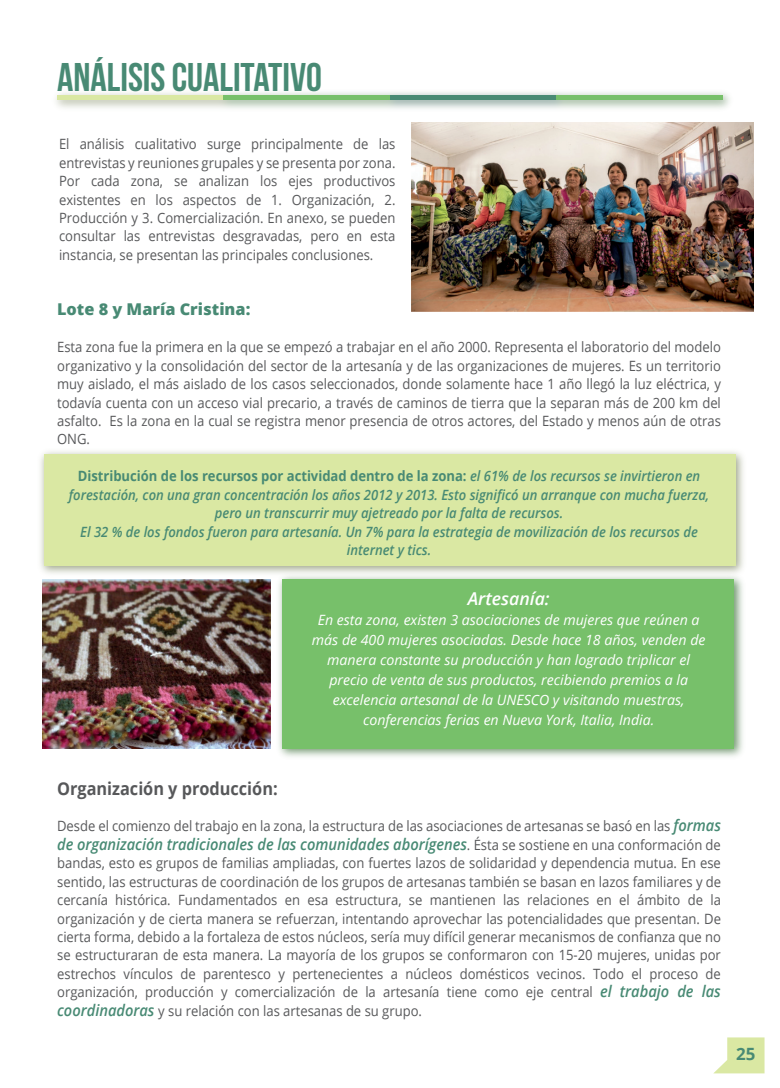
<style>
.page{position:relative;width:780px;height:1088px;background:#fff}
.page>*{position:absolute;margin:0;border:0;box-sizing:border-box;transform-origin:0 0}
.t1{font:700 40px "Bebas Neue";color:#488a74}
.t2{font:700 17.75px "Open Sans";color:#57585a;scale:.92 1}
.t3{font:italic 600 17.75px "Open Sans";color:#fff}
.t4{font:700 16.88px "Open Sans";color:#488a74}
.t5{font:800 16.25px "Open Sans";color:#488a74}
.t6{font:italic 600 16px "Open Sans";color:#488a74;scale:.92 1}
.t7{font:14.12px/18.4px "Open Sans";color:#57585a;text-align:justify;scale:.92 1}
.t8{font:italic 600 14.12px/18.4px "Open Sans";color:#488a74;text-align:center;scale:.92 1}
.t9{font:italic 14.12px/20px "Open Sans";color:#fff;text-align:center}
.s1{font-weight:700;font-style:normal}
.s2{font-weight:600;font-style:italic;font-size:16px;color:#488a74}
.s3{font-weight:400;font-style:normal;font-size:14.12px;color:#57585a}
</style>
<div class="page">
<svg style="left:714px;top:1037px;width:50px;height:36px"></svg>
<img style="left:279px;top:580px;width:464px;height:177px">
<div style="left:282px;top:579px;width:452px;height:169px;background:#77c06a"></div>
<img style="left:40px;top:451px;width:704px;height:129px">
<div style="left:44px;top:454px;width:691px;height:112px;background:#dae8a3"></div>
<img style="left:56px;top:92px;width:674px;height:17px">
<hr style="left:57px;top:96px;width:166px;height:4px;background:#dae8a3">
<hr style="left:223px;top:96px;width:167px;height:4px;background:#77c06a">
<hr style="left:390px;top:96px;width:166px;height:4px;background:#488a74">
<hr style="left:556px;top:96px;width:166px;height:4px;background:#77c06a">
<img style="left:411px;top:123px;width:343px;height:189px">
<img style="left:43px;top:579px;width:227px;height:169px">
<h1 class="t1" style="left:57px;top:55px;width:266px">ANÁLISIS CUALITATIVO</h1>
<p class="t7" style="left:59px;top:135px;width:367px">El análisis cualitativo surge principalmente de las entrevistas y reuniones grupales y se presenta por zona.<br>Por cada zona, se analizan los ejes productivos existentes en los aspectos de 1. Organización, 2.<br>Producción y 3. Comercialización. En anexo, se pueden consultar las entrevistas desgravadas, pero en esta instancia, se presentan las principales conclusiones.</p>
<p class="t5" style="left:57px;top:297px;width:195px">Lote 8 y María Cristina:</p>
<p class="t7" style="left:57px;top:338px;width:723px">Esta zona fue la primera en la que se empezó a trabajar en el año 2000. Representa el laboratorio del modelo organizativo y la consolidación del sector de la artesanía y de las organizaciones de mujeres. Es un territorio muy aislado, el más aislado de los casos seleccionados, donde solamente hace 1 año llegó la luz eléctrica, y todavía cuenta con un acceso vial precario, a través de caminos de tierra que la separan más de 200 km del asfalto. Es la zona en la cual se registra menor presencia de otros actores, del Estado y menos aún de otras ONG.</p>
<p class="t8" style="left:69px;top:467px;width:697px"><span class="s1">Distribución de los recursos por actividad dentro de la zona:</span> el 61% de los recursos se invirtieron en forestación, con una gran concentración los años 2012 y 2013. Esto significó un arranque con mucha fuerza, pero un transcurrir muy ajetreado por la falta de recursos.<br>El 32 % de los fondos fueron para artesanía. Un 7% para la estrategia de movilización de los recursos de internet y tics.</p>
<p class="t3" style="left:467px;top:586px;width:83px">Artesanía:</p>
<p class="t9" style="left:312px;top:609px;width:395px">En esta zona, existen 3 asociaciones de mujeres que reúnen a más de 400 mujeres asociadas. Desde hace 18 años, venden de manera constante su producción y han logrado triplicar el precio de venta de sus productos, recibiendo premios a la excelencia artesanal de la UNESCO y visitando muestras, conferencias ferias en Nueva York, Italia, India.</p>
<p class="t2" style="left:57px;top:776px;width:241px">Organización y producción:</p>
<p class="t7" style="left:57px;top:817px;width:723px">Desde el comienzo del trabajo en la zona, la estructura de las asociaciones de artesanas se basó en las <span class="s2">formas</span></p>
<p class="t6" style="left:57px;top:833px;width:722px">de organización tradicionales de las comunidades aborígenes<span class="s3">. Ésta se sostiene en una conformación de</span></p>
<p class="t7" style="left:57px;top:854px;width:723px">bandas, esto es grupos de familias ampliadas, con fuertes lazos de solidaridad y dependencia mutua. En ese sentido, las estructuras de coordinación de los grupos de artesanas también se basan en lazos familiares y de cercanía histórica. Fundamentados en esa estructura, se mantienen las relaciones en el ámbito de la organización y de cierta manera se refuerzan, intentando aprovechar las potencialidades que presentan. De cierta forma, debido a la fortaleza de estos núcleos, sería muy difícil generar mecanismos de confianza que no se estructuraran de esta manera. La mayoría de los grupos se conformaron con 15-20 mujeres, unidas por estrechos vínculos de parentesco y pertenecientes a núcleos domésticos vecinos. Todo el proceso de organización, producción y comercialización de la artesanía tiene como eje central <span class="s2">el trabajo de las coordinadoras</span> y su relación con las artesanas de su grupo.</p>
<p class="t4" style="left:736px;top:1042px;width:21px">25</p>
</div>
